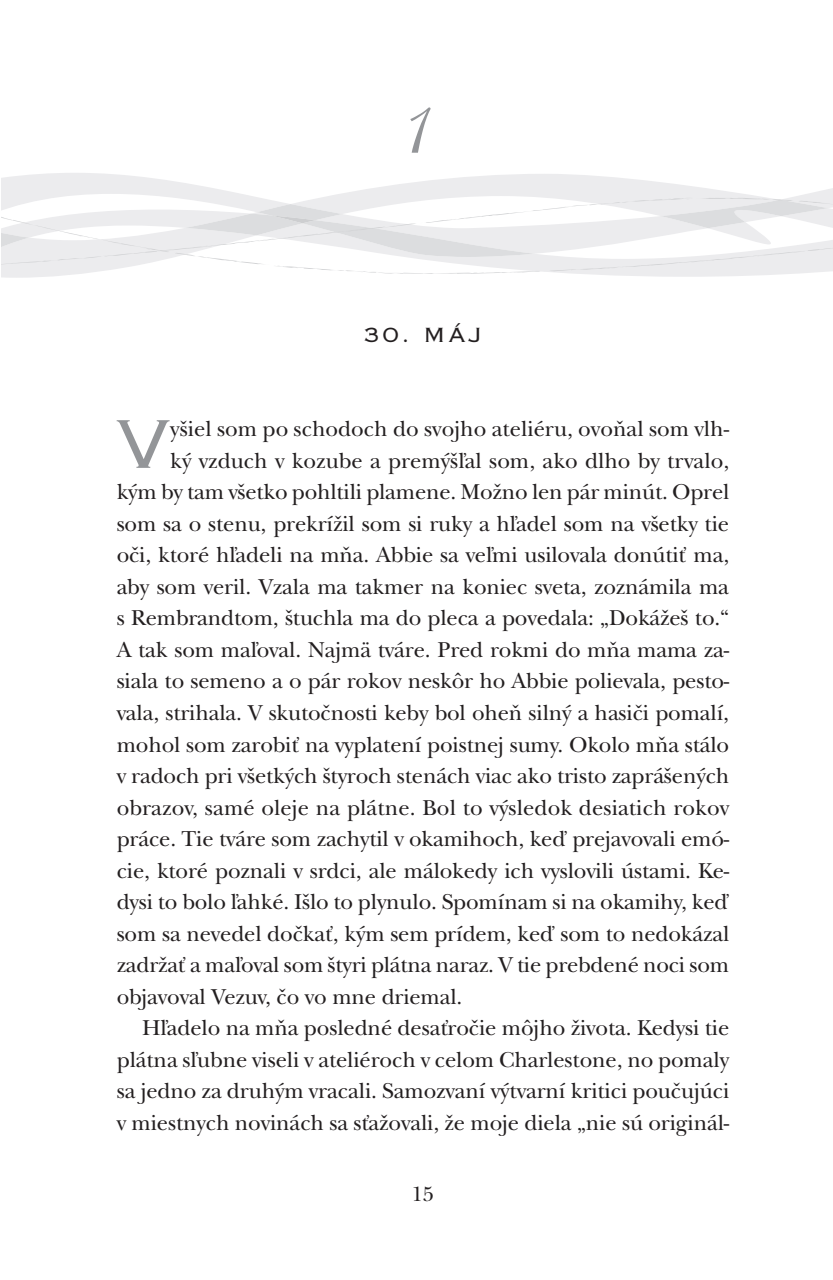
<style>
.page{position:relative;width:833px;height:1280px;background:#fff}
.page>*{position:absolute;margin:0;border:0;box-sizing:border-box;transform-origin:0 0}
.t1{font:italic 101.25px "Cancellaresca Script W01";color:#939598}
.t2{font:90.67px "Copperplate Gothic LT Pro 32 BC";color:#939598}
.t3{font:27px "Copperplate Gothic LT Pro 32 BC";color:#231f20}
.t4{font:22.5px "New Baskerville CE";letter-spacing:-.005em;color:#231f20}
.t5{font:21.38px "New Baskerville CE";color:#231f20}
</style>
<div class="page">
<svg style="left:2px;top:173px;width:831px;height:18px"></svg>
<svg style="left:2px;top:274px;width:777px;height:4px"></svg>
<svg style="left:2px;top:191px;width:831px;height:83px"></svg>
<h1 class="t1" style="left:413px;top:68px;width:22px">1</h1>
<p class="t3" style="left:363px;top:321px;width:120px">30. MÁJ</p>
<h2 class="t2" style="left:115px;top:399px;width:57px">V</h2>
<p class="t4" style="left:170px;top:417px;width:560px">yšiel som po schodoch do svojho ateliéru, ovoňal som vlh-</p>
<p class="t4" style="left:170px;top:449px;width:560px">ký vzduch v kozube a premýšľal som, ako dlho by trvalo,</p>
<p class="t4" style="left:117px;top:480px;width:614px">kým by tam všetko pohltili plamene. Možno len pár minút. Oprel</p>
<p class="t4" style="left:117px;top:512px;width:614px">som sa o stenu, prekrížil som si ruky a hľadel som na všetky tie</p>
<p class="t4" style="left:117px;top:543px;width:614px">oči, ktoré hľadeli na mňa. Abbie sa veľmi usilovala donútiť ma,</p>
<p class="t4" style="left:117px;top:575px;width:614px">aby som veril. Vzala ma takmer na koniec sveta, zoznámila ma</p>
<p class="t4" style="left:117px;top:606px;width:614px">s Rembrandtom, štuchla ma do pleca a povedala: „Dokážeš to.“</p>
<p class="t4" style="left:117px;top:638px;width:614px">A tak som maľoval. Najmä tváre. Pred rokmi do mňa mama za-</p>
<p class="t4" style="left:117px;top:669px;width:614px">siala to semeno a o pár rokov neskôr ho Abbie polievala, pesto-</p>
<p class="t4" style="left:117px;top:701px;width:614px">vala, strihala. V skutočnosti keby bol oheň silný a hasiči pomalí,</p>
<p class="t4" style="left:117px;top:732px;width:614px">mohol som zarobiť na vyplatení poistnej sumy. Okolo mňa stálo</p>
<p class="t4" style="left:117px;top:764px;width:614px">v radoch pri všetkých štyroch stenách viac ako tristo zaprášených</p>
<p class="t4" style="left:117px;top:795px;width:614px">obrazov, samé oleje na plátne. Bol to výsledok desiatich rokov</p>
<p class="t4" style="left:117px;top:827px;width:614px">práce. Tie tváre som zachytil v okamihoch, keď prejavovali emó-</p>
<p class="t4" style="left:117px;top:858px;width:614px">cie, ktoré poznali v srdci, ale málokedy ich vyslovili ústami. Ke-</p>
<p class="t4" style="left:117px;top:890px;width:614px">dysi to bolo ľahké. Išlo to plynulo. Spomínam si na okamihy, keď</p>
<p class="t4" style="left:117px;top:921px;width:614px">som sa nevedel dočkať, kým sem prídem, keď som to nedokázal</p>
<p class="t4" style="left:117px;top:953px;width:614px">zadržať a maľoval som štyri plátna naraz. V tie prebdené noci som</p>
<p class="t4" style="left:117px;top:984px;width:347px">objavoval Vezuv, čo vo mne driemal.</p>
<p class="t4" style="left:142px;top:1016px;width:588px">Hľadelo na mňa posledné desaťročie môjho života. Kedysi tie</p>
<p class="t4" style="left:117px;top:1047px;width:614px">plátna sľubne viseli v ateliéroch v celom Charlestone, no pomaly</p>
<p class="t4" style="left:117px;top:1079px;width:614px">sa jedno za druhým vracali. Samozvaní výtvarní kritici poučujúci</p>
<p class="t4" style="left:117px;top:1110px;width:614px">v miestnych novinách sa sťažovali, že moje diela „nie sú originál-</p>
<p class="t5" style="left:412px;top:1182px;width:24px">15</p>
</div>
